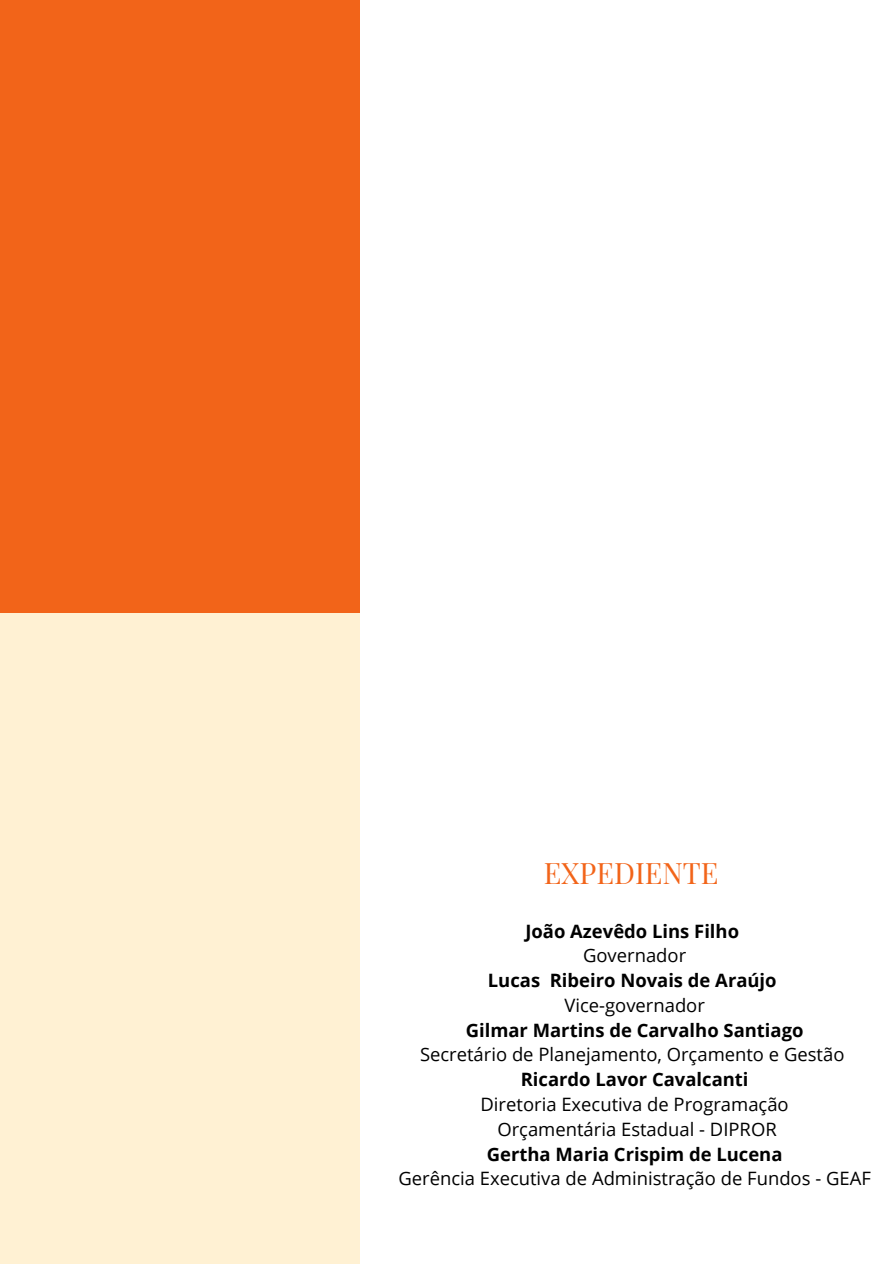
<style>
.page{position:relative;width:893px;height:1264px;background:#fff}
.page>*{position:absolute;margin:0;border:0;box-sizing:border-box;transform-origin:0 0}
.t1{font:28.95px "Playfair Display";color:#f26419}
.t2{font:18.45px "Open Sans";color:#000}
.t3{font:700 18.45px "Open Sans";color:#000}
</style>
<div class="page">
<div style="left:0;top:0;width:359px;height:613px;background:#f26419"></div>
<div style="left:0;top:613px;width:359px;height:650px;background:#fff1d3"></div>
<h1 class="t1" style="left:543px;top:853px;width:176px">EXPEDIENTE</h1>
<p class="t3" style="left:525px;top:917px;width:215px">João Azevêdo Lins Filho</p>
<p class="t2" style="left:583px;top:942px;width:105px">Governador</p>
<p class="t3" style="left:488px;top:967px;width:290px">Lucas Ribeiro Novais de Araújo</p>
<p class="t2" style="left:564px;top:992px;width:142px">Vice-governador</p>
<p class="t3" style="left:466px;top:1016px;width:339px">Gilmar Martins de Carvalho Santiago</p>
<p class="t2" style="left:420px;top:1041px;width:426px">Secretário de Planejamento, Orçamento e Gestão</p>
<p class="t3" style="left:520px;top:1066px;width:229px">Ricardo Lavor Cavalcanti</p>
<p class="t2" style="left:480px;top:1091px;width:310px">Diretoria Executiva de Programação</p>
<p class="t2" style="left:497px;top:1115px;width:281px">Orçamentária Estadual - DIPROR</p>
<p class="t3" style="left:487px;top:1140px;width:297px">Gertha Maria Crispim de Lucena</p>
<p class="t2" style="left:398px;top:1165px;width:474px">Gerência Executiva de Administração de Fundos - GEAF</p>
</div>
